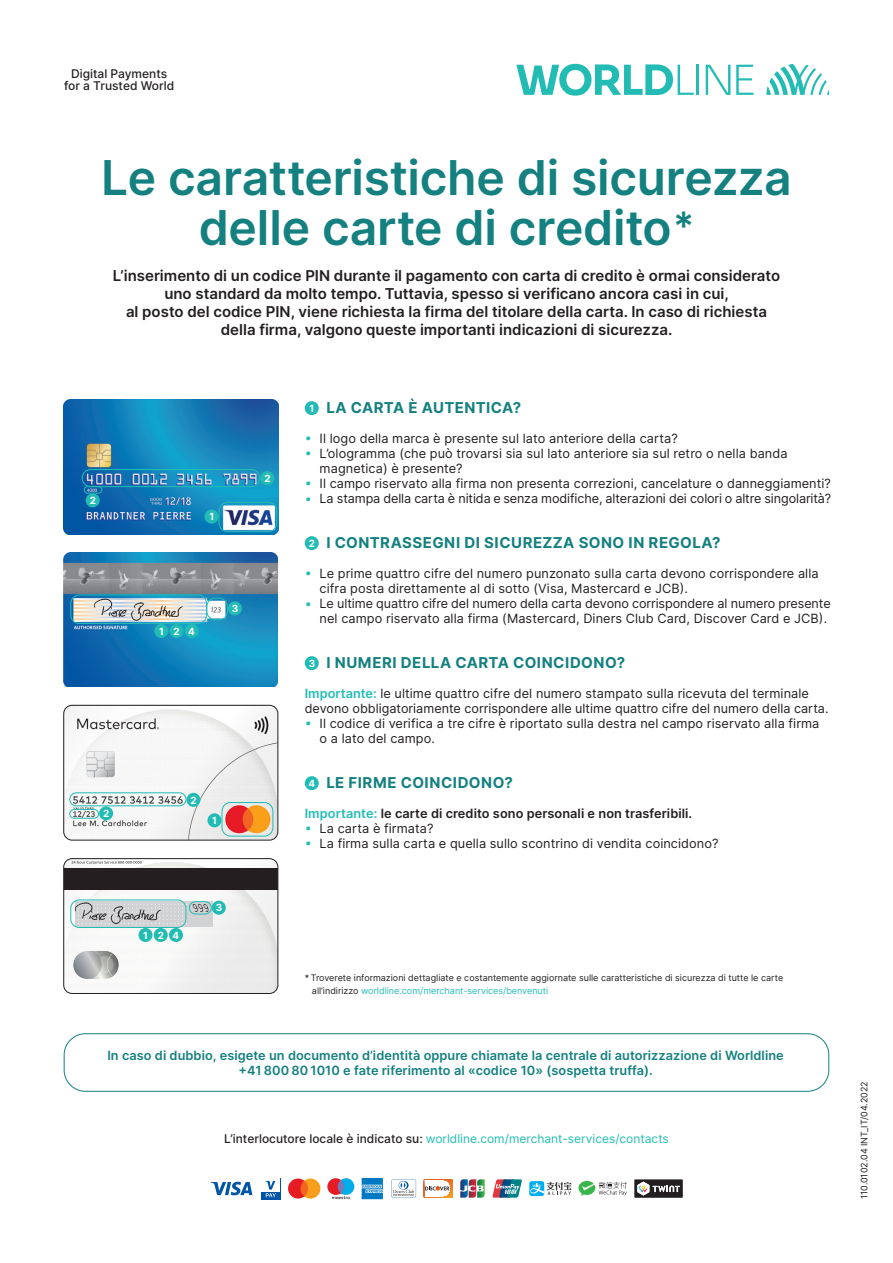
<style>
.page{position:relative;width:893px;height:1263px;background:#fff}
.page>*{position:absolute;margin:0;border:0;box-sizing:border-box;transform-origin:0 0}
.t1{font:600 48px/49.5px "Inter";letter-spacing:-.005em;color:#148080;text-align:center}
.t2{font:600 15px/18px "Inter";color:#231f20;text-align:center}
.t3{font:700 15px "Inter";letter-spacing:.035em;color:#148080}
.t4{font:12.75px/15px "Inter";letter-spacing:.005em;color:#231f20}
.t5{font:600 12.75px/15px "Inter";letter-spacing:.005em;color:#148080;text-align:center}
.t6{font:600 12.75px "Inter";letter-spacing:.005em;color:#231f20}
.t7{font:12px "Inter";color:#22bcb5}
.t8{font:500 12px/12.8px "Inter";color:#231f20;text-align:center}
.t9{font:700 9.9px "Inter";color:#fff}
.t10{font:9px/12.8px "Inter";color:#231f20}
.s1{font-size:39px}
.s2{font-size:9.9px;color:#fff}
.s3{color:#22bcb5}
.s4{font-weight:600;color:#22bcb5}
.s5{font-weight:500;color:#231f20}
</style>
<div class="page">
<div style="left:305px;top:401px;width:14px;height:14px;background:#22bcb5;border-radius:50%"></div>
<div style="left:305px;top:536px;width:14px;height:14px;background:#22bcb5;border-radius:50%"></div>
<div style="left:305px;top:656px;width:14px;height:14px;background:#22bcb5;border-radius:50%"></div>
<div style="left:305px;top:776px;width:14px;height:14px;background:#22bcb5;border-radius:50%"></div>
<svg style="left:766px;top:64px;width:63px;height:31px"></svg>
<hr style="left:697px;top:65px;width:2px;height:30px;background:#22bcb5">
<svg style="left:736px;top:65px;width:17px;height:30px"></svg>
<svg style="left:706px;top:65px;width:24px;height:30px"></svg>
<svg style="left:516px;top:64px;width:178px;height:32px"></svg>
<svg style="left:362px;top:1178px;width:21px;height:21px"></svg>
<svg style="left:460px;top:1179px;width:25px;height:19px"></svg>
<svg style="left:634px;top:1179px;width:49px;height:19px"></svg>
<svg style="left:492px;top:1179px;width:30px;height:19px"></svg>
<svg style="left:529px;top:1181px;width:15px;height:15px"></svg>
<svg style="left:530px;top:1182px;width:41px;height:13px"></svg>
<svg style="left:578px;top:1181px;width:49px;height:15px"></svg>
<svg style="left:327px;top:1178px;width:27px;height:21px"></svg>
<svg style="left:288px;top:1178px;width:32px;height:20px"></svg>
<svg style="left:391px;top:1179px;width:25px;height:18px"></svg>
<svg style="left:210px;top:1182px;width:42px;height:13px"></svg>
<div style="left:261px;top:1178px;width:19px;height:21px;background:#0155a7"></div>
<div style="left:261px;top:1178px;width:19px;height:14px;background:#fff"></div>
<svg style="left:265px;top:1181px;width:11px;height:16px"></svg>
<svg style="left:424px;top:1179px;width:28px;height:19px"></svg>
<img style="left:64px;top:399px;width:214px;height:135px">
<div style="left:219px;top:502px;width:58px;height:30px;border:1px solid #22bcb5;border-radius:9px"></div>
<div style="left:82px;top:469px;width:178px;height:18px;border:1px solid #22bcb5;border-radius:9px"></div>
<div style="left:84px;top:486px;width:18px;height:8px;border:1px solid #22bcb5;border-radius:3px"></div>
<div style="left:260px;top:471px;width:14px;height:14px;background:#22bcb5;border-radius:50%"></div>
<div style="left:86px;top:493px;width:14px;height:14px;background:#22bcb5;border-radius:50%"></div>
<div style="left:205px;top:509px;width:14px;height:14px;background:#22bcb5;border-radius:50%"></div>
<div style="left:64px;top:1033px;width:765px;height:59px;border:1px solid #148080;border-radius:21px"></div>
<img style="left:64px;top:552px;width:214px;height:135px">
<img style="left:92px;top:596px;width:94px;height:29px">
<div style="left:70px;top:594px;width:137px;height:30px;border:1px solid #22bcb5;border-radius:9px"></div>
<div style="left:206px;top:598px;width:22px;height:22px;border:1px solid #22bcb5;border-radius:9px"></div>
<div style="left:169px;top:624px;width:14px;height:14px;background:#22bcb5;border-radius:50%"></div>
<div style="left:228px;top:601px;width:14px;height:14px;background:#22bcb5;border-radius:50%"></div>
<div style="left:185px;top:624px;width:14px;height:14px;background:#22bcb5;border-radius:50%"></div>
<div style="left:154px;top:624px;width:14px;height:14px;background:#22bcb5;border-radius:50%"></div>
<svg style="left:64px;top:859px;width:214px;height:134px"></svg>
<div style="left:64px;top:858px;width:214px;height:136px;border:1px solid #231f20;border-radius:8px"></div>
<img style="left:73px;top:899px;width:91px;height:28px">
<div style="left:70px;top:899px;width:116px;height:29px;border:1px solid #22bcb5;border-radius:9px"></div>
<div style="left:189px;top:901px;width:23px;height:13px;border:1px solid #22bcb5;border-radius:6px"></div>
<div style="left:154px;top:928px;width:14px;height:14px;background:#22bcb5;border-radius:50%"></div>
<div style="left:212px;top:901px;width:14px;height:14px;background:#22bcb5;border-radius:50%"></div>
<div style="left:169px;top:928px;width:14px;height:14px;background:#22bcb5;border-radius:50%"></div>
<div style="left:138px;top:928px;width:15px;height:14px;background:#22bcb5;border-radius:50%"></div>
<img style="left:64px;top:705px;width:214px;height:135px">
<div style="left:64px;top:705px;width:214px;height:135px;border:1px solid #231f20;border-radius:8px"></div>
<div style="left:69px;top:792px;width:117px;height:14px;border:1px solid #22bcb5;border-radius:7px"></div>
<div style="left:221px;top:802px;width:52px;height:35px;border:1px solid #22bcb5;border-radius:9px"></div>
<div style="left:69px;top:809px;width:30px;height:10px;border:1px solid #22bcb5;border-radius:4px"></div>
<div style="left:186px;top:793px;width:14px;height:14px;background:#22bcb5;border-radius:50%"></div>
<div style="left:207px;top:813px;width:14px;height:14px;background:#22bcb5;border-radius:50%"></div>
<div style="left:99px;top:806px;width:14px;height:14px;background:#22bcb5;border-radius:50%"></div>
<p class="t8" style="left:64px;top:67px;width:112px">Digital Payments for a Trusted World</p>
<h1 class="t1" style="left:101px;top:152px;width:692px">Le caratteristiche di sicurezza delle carte di credito <span class="s1">*</span></h1>
<p class="t2" style="left:113px;top:266px;width:669px">L’inserimento di un codice PIN durante il pagamento con carta di credito è ormai considerato uno standard da molto tempo. Tuttavia, spesso si verificano ancora casi in cui,<br>al posto del codice PIN, viene richiesta la firma del titolare della carta. In caso di richiesta della firma, valgono queste importanti indicazioni di sicurezza.</p>
<p class="t9" style="left:90px;top:493px;width:8px">2</p>
<p class="t9" style="left:209px;top:509px;width:6px">1</p>
<p class="t9" style="left:264px;top:471px;width:8px">2</p>
<p class="t9" style="left:174px;top:624px;width:8px">2</p>
<p class="t9" style="left:159px;top:624px;width:6px">1</p>
<p class="t9" style="left:188px;top:624px;width:8px">4</p>
<p class="t9" style="left:232px;top:601px;width:8px">3</p>
<p class="t9" style="left:103px;top:806px;width:8px">2</p>
<p class="t9" style="left:191px;top:793px;width:8px">2</p>
<p class="t9" style="left:212px;top:813px;width:6px">1</p>
<p class="t9" style="left:158px;top:928px;width:8px">2</p>
<p class="t9" style="left:143px;top:928px;width:6px">1</p>
<p class="t9" style="left:173px;top:928px;width:8px">4</p>
<p class="t9" style="left:216px;top:900px;width:8px">3</p>
<p class="t3" style="left:310px;top:397px;width:213px"><span class="s2">1</span> LA CARTA È AUTENTICA?</p>
<p class="t4" style="left:305px;top:431px;width:375px"><span class="s3">•</span> Il logo della marca è presente sul lato anteriore della carta?</p>
<p class="t4" style="left:320px;top:446px;width:469px;text-indent:-15px"><span class="s3">•</span> L’ologramma (che può trovarsi sia sul lato -anteriore sia sul retro o nella banda magnetica) è presente?</p>
<p class="t4" style="left:305px;top:476px;width:528px"><span class="s3">•</span> Il campo riservato alla firma non presenta correzioni, cancelature o danneggiamenti?</p>
<p class="t4" style="left:305px;top:491px;width:528px"><span class="s3">•</span> La stampa della carta è nitida e senza modifiche, alterazioni dei colori o altre singolarità?</p>
<p class="t3" style="left:309px;top:532px;width:413px"><span class="s2">2</span> I CONTRASSEGNI DI SICUREZZA SONO IN REGOLA?</p>
<p class="t4" style="left:320px;top:566px;width:501px;text-indent:-15px"><span class="s3">•</span> Le prime quattro cifre del numero punzonato sulla carta devono corrispondere alla cifra posta direttamente al di sotto (Visa, Mastercard e JCB).</p>
<p class="t4" style="left:305px;top:596px;width:527px;text-align:right"><span class="s3">•</span> Le ultime quattro cifre del numero della carta devono -corrispondere al numero presente nel campo riservato alla firma (Mastercard, Diners Club Card, Discover Card e JCB).</p>
<p class="t3" style="left:309px;top:652px;width:318px"><span class="s2">3</span> I NUMERI DELLA CARTA COINCIDONO?</p>
<p class="t4" style="left:305px;top:686px;width:525px"><span class="s4">Importante:</span> le ultime quattro cifre del numero stampato sulla -ricevuta del terminale devono obbligatoriamente corrispondere alle ultime quattro cifre del numero della carta.</p>
<p class="t4" style="left:320px;top:716px;width:501px;text-indent:-15px"><span class="s3">•</span> Il codice di verifica a tre cifre è riportato sulla destra nel campo riservato alla firma o a lato del campo.</p>
<p class="t3" style="left:309px;top:772px;width:206px"><span class="s2">4</span> LE FIRME COINCIDONO?</p>
<p class="t6" style="left:305px;top:804px;width:389px"><span class="s3">Importante:</span> le carte di credito sono personali e non trasferibili.</p>
<p class="t4" style="left:305px;top:821px;width:130px"><span class="s3">•</span> La carta è firmata?</p>
<p class="t4" style="left:305px;top:836px;width:415px"><span class="s3">•</span> La firma sulla carta e quella sullo scontrino di vendita coincidono?</p>
<p class="t10" style="left:312px;top:971px;width:473px;text-indent:-7px">* Troverete informazioni dettagliate e costantemente aggiornate sulle caratteristiche di sicurezza di tutte le carte all’indirizzo <span class="s3">worldline.com/merchant-services/benvenuti</span></p>
<p class="t5" style="left:107px;top:1047px;width:678px">In caso di dubbio, esigete un documento d’identità oppure chiamate la centrale di autorizzazione di Worldline +41 800 80 1010 e fate riferimento al «codice 10» (sospetta truffa).</p>
<p class="t7" style="left:224px;top:1130px;width:446px"><span class="s5">L’interlocutore locale è indicato su:</span> worldline.com/merchant-services/contacts</p>
<p class="t10" style="left:858px;top:1199px;width:119px;rotate:-90deg">110.0102.04 INT_IT/04.2022</p>
</div>
